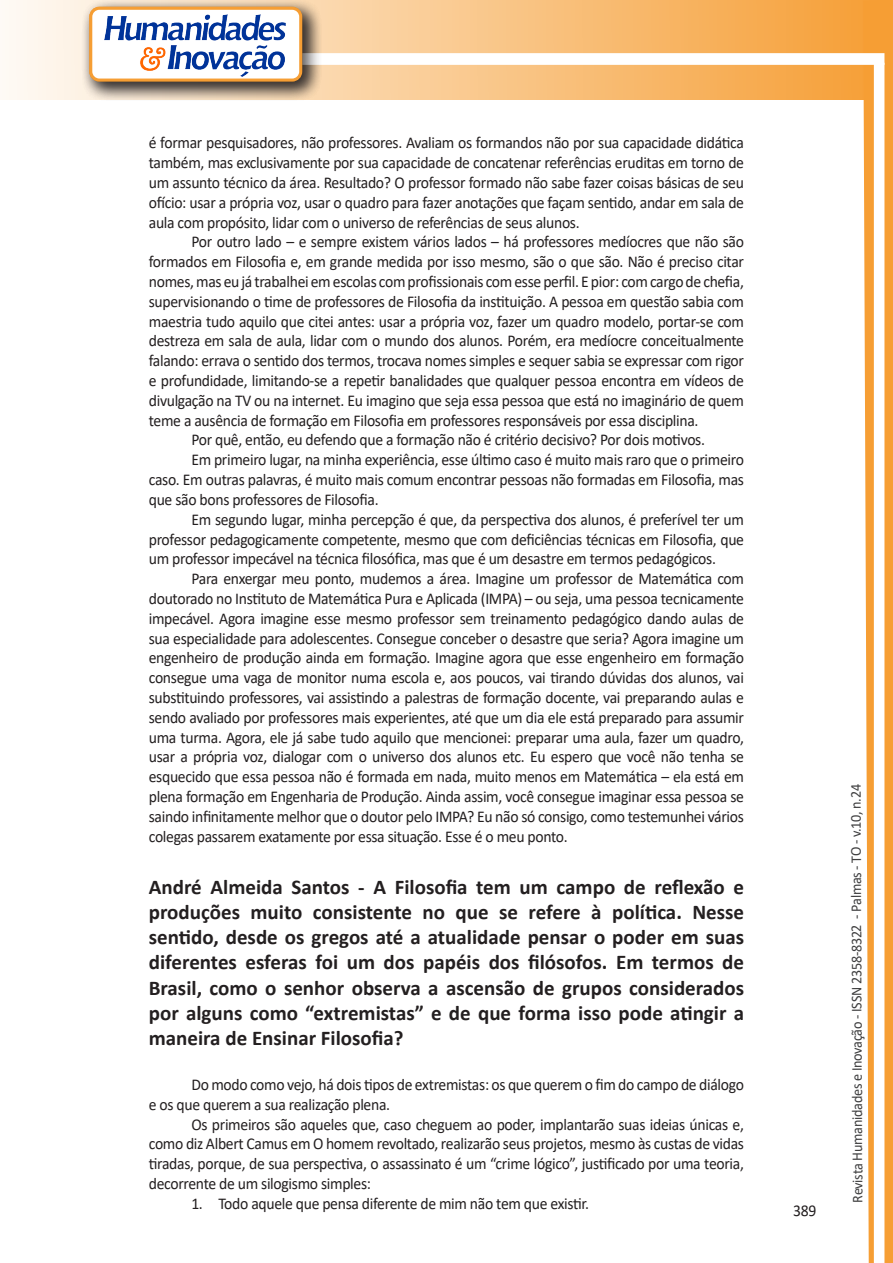
<style>
.page{position:relative;width:893px;height:1263px;background:#fff}
.page>*{position:absolute;margin:0;border:0;box-sizing:border-box;transform-origin:0 0}
.Titulo_2{font:700 21px/25.2px "Calibri";color:#231f20;text-align:justify}
.texto{font:16.5px/19.8px "Calibri";letter-spacing:-.02em;color:#231f20;text-align:justify;scale:.95 1}
.t1{font:15px "Calibri";letter-spacing:-.025em;color:#3e3e3f;scale:.95 1}
</style>
<div class="page">
<svg style="left:5px;top:0;width:858px;height:100px;background:#f9c484"></svg>
<div style="left:302px;top:53px;width:582px;height:12px;background:#fff;border:2px solid #fff"></div>
<svg style="left:863px;top:0;width:30px;height:1263px"></svg>
<div style="left:81px;top:0;width:241px;height:102px;background:#231f20;opacity:.75"></div>
<div style="left:91px;top:8px;width:210px;height:72px;background:#fff;border-radius:9px"></div>
<img style="left:104px;top:14px;width:181px;height:62px">
<div style="left:89px;top:7px;width:213px;height:75px;border:3px solid #f69e34;border-radius:9px"></div>
<p class="texto" style="left:149px;top:133px;width:628px">é formar pesquisadores, não professores. Avaliam os formandos não por sua capacidade didática também, mas exclusivamente por sua capacidade de concatenar referências eruditas em torno de um assunto técnico da área. Resultado? O professor formado não sabe fazer coisas básicas de seu ofício: usar a própria voz, usar o quadro para fazer anotações que façam sentido, andar em sala de aula com propósito, lidar com o universo de referências de seus alunos.</p>
<p class="texto" style="left:149px;top:232px;width:628px;text-indent:43px">Por outro lado – e sempre existem vários lados – há professores medíocres que não são formados em Filosofia e, em grande medida por isso mesmo, são o que são. Não é preciso citar nomes, mas eu já trabalhei em escolas com profissionais com esse perfil. E pior: com cargo de chefia, supervisionando o time de professores de Filosofia da instituição. A pessoa em questão sabia com maestria tudo aquilo que citei antes: usar a própria voz, fazer um quadro modelo, portar-se com destreza em sala de aula, lidar com o mundo dos alunos. Porém, era medíocre conceitualmente falando: errava o sentido dos termos, trocava nomes simples e sequer sabia se expressar com rigor e profundidade, limitando-se a repetir banalidades que qualquer pessoa encontra em vídeos de divulgação na TV ou na internet. Eu imagino que seja essa pessoa que está no imaginário de quem teme a ausência de formação em Filosofia em professores responsáveis por essa disciplina.</p>
<p class="texto" style="left:191px;top:430px;width:542px">Por quê, então, eu defendo que a formação não é critério decisivo? Por dois motivos.</p>
<p class="texto" style="left:149px;top:449px;width:628px;text-indent:43px">Em primeiro lugar, na minha experiência, esse último caso é muito mais raro que o primeiro caso. Em outras palavras, é muito mais comum encontrar pessoas não formadas em Filosofia, mas que são bons professores de Filosofia.</p>
<p class="texto" style="left:149px;top:509px;width:628px;text-indent:43px">Em segundo lugar, minha percepção é que, da perspectiva dos alunos, é preferível ter um professor pedagogicamente competente, mesmo que com deficiências técnicas em Filosofia, que um professor impecável na técnica filosófica, mas que é um desastre em termos pedagógicos.</p>
<p class="texto" style="left:149px;top:568px;width:628px;text-indent:43px">Para enxergar meu ponto, mudemos a área. Imagine um professor de Matemática com doutorado no Instituto de Matemática Pura e Aplicada (IMPA) – ou seja, uma pessoa tecnicamente impecável. Agora imagine esse mesmo professor sem treinamento pedagógico dando aulas de sua especialidade para adolescentes. Consegue conceber o desastre que seria? Agora imagine um engenheiro de produção ainda em formação. Imagine agora que esse engenheiro em formação consegue uma vaga de monitor numa escola e, aos poucos, vai tirando dúvidas dos alunos, vai substituindo professores, vai assistindo a palestras de formação docente, vai preparando aulas e sendo avaliado por professores mais experientes, até que um dia ele está preparado para assumir uma turma. Agora, ele já sabe tudo aquilo que mencionei: preparar uma aula, fazer um quadro, usar a própria voz, dialogar com o universo dos alunos etc. Eu espero que você não tenha se esquecido que essa pessoa não é formada em nada, muito menos em Matemática – ela está em plena formação em Engenharia de Produção. Ainda assim, você consegue imaginar essa pessoa se saindo infinitamente melhor que o doutor pelo IMPA? Eu não só consigo, como testemunhei vários colegas passarem exatamente por essa situação. Esse é o meu ponto.</p>
<p class="Titulo_2" style="left:149px;top:874px;width:597px">André Almeida Santos - A Filosofia tem um campo de reflexão e produções muito consistente no que se refere à política. Nesse sentido, desde os gregos até a atualidade pensar o poder em suas diferentes esferas foi um dos papéis dos filósofos. Em termos de Brasil, como o senhor observa a ascensão de grupos considerados por alguns como “extremistas” e de que forma isso pode atingir a maneira de Ensinar Filosofia?</p>
<p class="texto" style="left:149px;top:1074px;width:628px;text-indent:43px">Do modo como vejo, há dois tipos de extremistas: os que querem o fim do campo de diálogo e os que querem a sua realização plena.</p>
<p class="texto" style="left:149px;top:1114px;width:628px;text-indent:43px">Os primeiros são aqueles que, caso cheguem ao poder, implantarão suas ideias únicas e, como diz Albert Camus em O homem revoltado, realizarão seus projetos, mesmo às custas de vidas tiradas, porque, de sua perspectiva, o assassinato é um “crime lógico”, justificado por uma teoria, decorrente de um silogismo simples:</p>
<p class="texto" style="left:191px;top:1193px;width:420px">1. Todo aquele que pensa diferente de mim não tem que existir.</p>
<p class="texto" style="left:793px;top:1200px;width:26px">389</p>
<p class="t1" style="left:846px;top:1203px;width:442px;rotate:-90deg">Revista Humanidades e Inovação - ISSN 2358-8322 - Palmas - TO - v.10, n.24</p>
</div>
